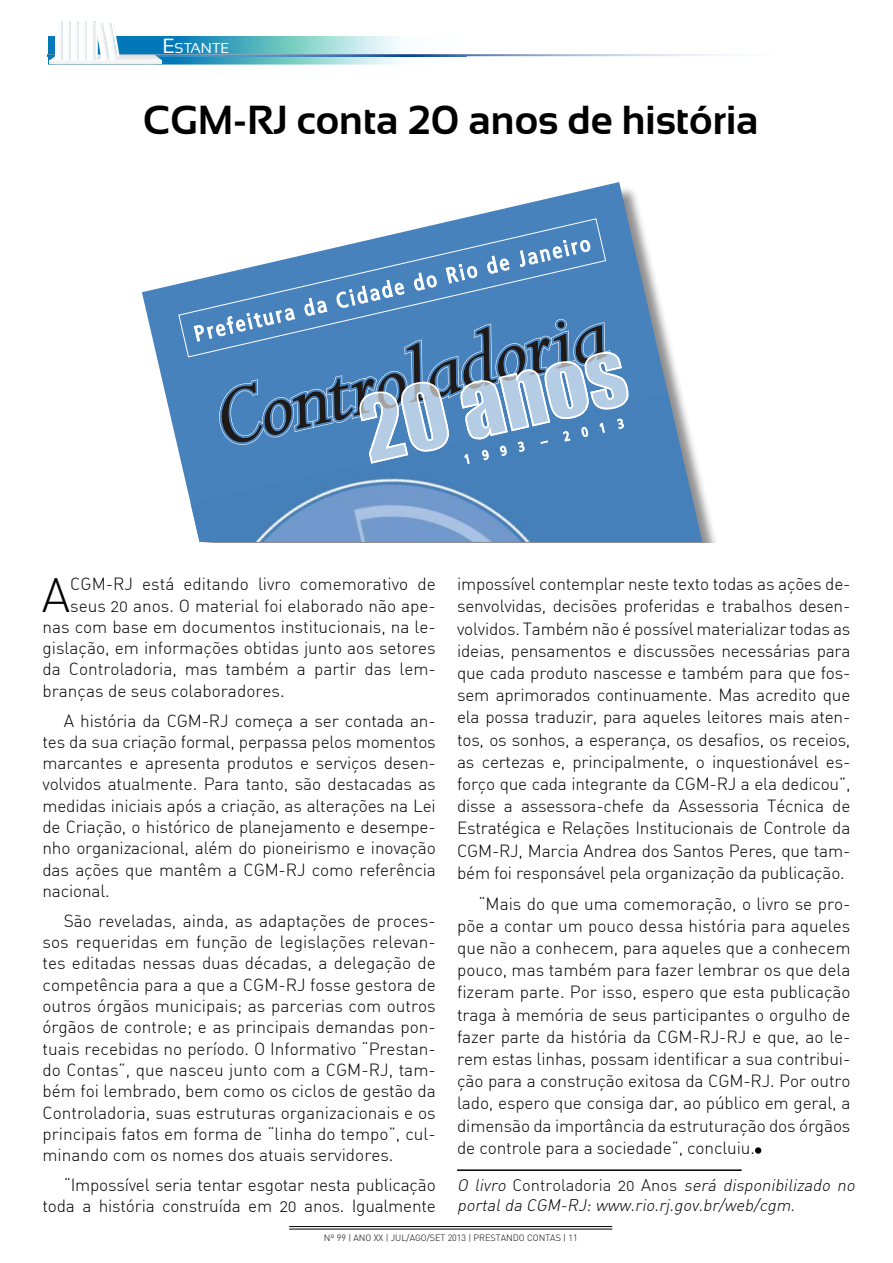
<style>
.page{position:relative;width:893px;height:1263px;background:#fff}
.page>*{position:absolute;margin:0;border:0;box-sizing:border-box;transform-origin:0 0}
.t1{font:300 47.1px "DIN Alternate";color:#000}
.t2{font:700 40.5px "Sansation";color:#000}
.t3{font:300 17.25px/22.2px "DIN Alternate";color:#000;text-align:justify}
.t4{font:italic 300 16.5px/19.8px "DIN Alternate";color:#000}
.t5{font:14.4px "Sansation";color:#fff}
.t6{font:300 9px "DIN";color:#000}
.s1{font-size:20.55px}
.s2{font-style:normal}
</style>
<div class="page">
<hr style="left:289px;top:1229px;width:323px;height:1px;background:#000">
<hr style="left:289px;top:1226px;width:323px;height:1px;background:#000">
<img style="left:48px;top:36px;width:419px;height:29px">
<img style="left:48px;top:54px;width:719px;height:2px">
<svg style="left:49px;top:22px;width:113px;height:43px"></svg>
<div style="left:144px;top:184px;width:575px;height:376px;background:#000;opacity:.44"></div>
<svg style="left:142px;top:184px;width:560px;height:358px"></svg>
<img style="left:191px;top:393px;width:511px;height:149px">
<svg style="left:178px;top:218px;width:16px;height:139px"></svg>
<svg style="left:194px;top:182px;width:436px;height:360px"></svg>
<div style="left:151px;top:543px;width:581px;height:20px;background:#fff"></div>
<hr style="left:457px;top:1169px;width:285px;height:2px;background:#000">
<div style="left:755px;top:1147px;width:6px;height:7px;background:#000;border-radius:50%"></div>
<p class="t5" style="left:162px;top:40px;width:68px"><span class="s1">E</span>STANTE</p>
<h2 class="t2" style="left:143px;top:97px;width:617px">CGM-RJ conta 20 anos de história</h2>
<h1 class="t1" style="left:42px;top:566px;width:30px">A</h1>
<p class="t3" style="left:70px;top:573px;width:367px">CGM-RJ está editando livro comemorativo de</p>
<p class="t3" style="left:70px;top:594px;width:367px">seus 20 anos. O material foi elaborado não ape-</p>
<p class="t3" style="left:43px;top:615px;width:395px">nas com base em documentos institucionais, na le-</p>
<p class="t3" style="left:43px;top:637px;width:395px">gislação, em informações obtidas junto aos setores</p>
<p class="t3" style="left:43px;top:658px;width:395px">da Controladoria, mas também a partir das lem-</p>
<p class="t3" style="left:43px;top:679px;width:244px">branças de seus colaboradores.</p>
<p class="t3" style="left:43px;top:709px;width:395px;line-height:21.3px;text-indent:21px">A história da CGM-RJ começa a ser contada an&shy;tes da sua criação formal, perpassa pelos momentos marcantes e apresenta produtos e serviços desen&shy;volvidos atualmente. Para tanto, são destacadas as medidas iniciais após a criação, as alterações na Lei de Criação, o histórico de planejamento e desempe&shy;nho organizacional, além do pioneirismo e inovação das ações que mantêm a CGM-RJ como referência nacional.</p>
<p class="t3" style="left:43px;top:910px;width:395px;line-height:21.3px;text-indent:21px">São reveladas, ainda, as adaptações de proces&shy;sos requeridas em função de legislações relevan&shy;tes editadas nessas duas décadas, a delegação de competência para a que a CGM-RJ fosse gestora de outros órgãos municipais; as parcerias com outros órgãos de controle; e as principais demandas pon&shy;tuais recebidas no período. O Informativo “Prestan&shy;do Contas”, que nasceu junto com a CGM-RJ, tam&shy;bém foi lembrado, bem como os ciclos de gestão da Controladoria, suas estruturas organizacionais e os principais fatos em forma de “linha do tempo”, cul&shy;minando com os nomes dos atuais servidores.</p>
<p class="t3" style="left:43px;top:1174px;width:395px;line-height:21.3px;text-align:right">“Impossível seria tentar esgotar nesta publicação toda a história construída em 20 anos. Igualmente</p>
<p class="t3" style="left:457px;top:573px;width:395px">impossível contemplar neste texto todas as ações de&shy;senvolvidas, decisões proferidas e trabalhos desen&shy;volvidos. Também não é possível materializar todas as ideias, pensamentos e discussões necessárias para que cada produto nascesse e também para que fos&shy;sem aprimorados continuamente. Mas acredito que ela possa traduzir, para aqueles leitores mais aten&shy;tos, os sonhos, a esperança, os desafios, os receios, as certezas e, principalmente, o inquestionável es&shy;forço que cada integrante da CGM-RJ a ela dedicou”, disse a assessora-chefe da Assessoria Técnica de Estratégica e Relações Institucionais de Controle da CGM-RJ, Marcia Andrea dos Santos Peres, que tam&shy;bém foi responsável pela organização da publicação.</p>
<p class="t3" style="left:457px;top:892px;width:395px;text-indent:21px">“Mais do que uma comemoração, o livro se pro&shy;põe a contar um pouco dessa história para aqueles que não a conhecem, para aqueles que a conhecem pouco, mas também para fazer lembrar os que dela fizeram parte. Por isso, espero que esta publicação traga à memória de seus participantes o orgulho de fazer parte da história da CGM-RJ-RJ e que, ao le&shy;rem estas linhas, possam identificar a sua contribui&shy;ção para a construção exitosa da CGM-RJ. Por outro lado, espero que consiga dar, ao público em geral, a dimensão da importância da estruturação dos órgãos de controle para a sociedade”, concluiu.</p>
<p class="t4" style="left:457px;top:1175px;width:403px">O livro <span class="s2">C o n t ro la d o ri a 2 0 A n o s</span> será disponibilizado no portalda CGM-RJ:www.rio.rj.gov.br/web/cgm.</p>
<p class="t6" style="left:324px;top:1232px;width:255px">Nº 99 | ANO XX | JUL/AGO/SET 2013 | PRESTANDO CONTAS | 11</p>
</div>
